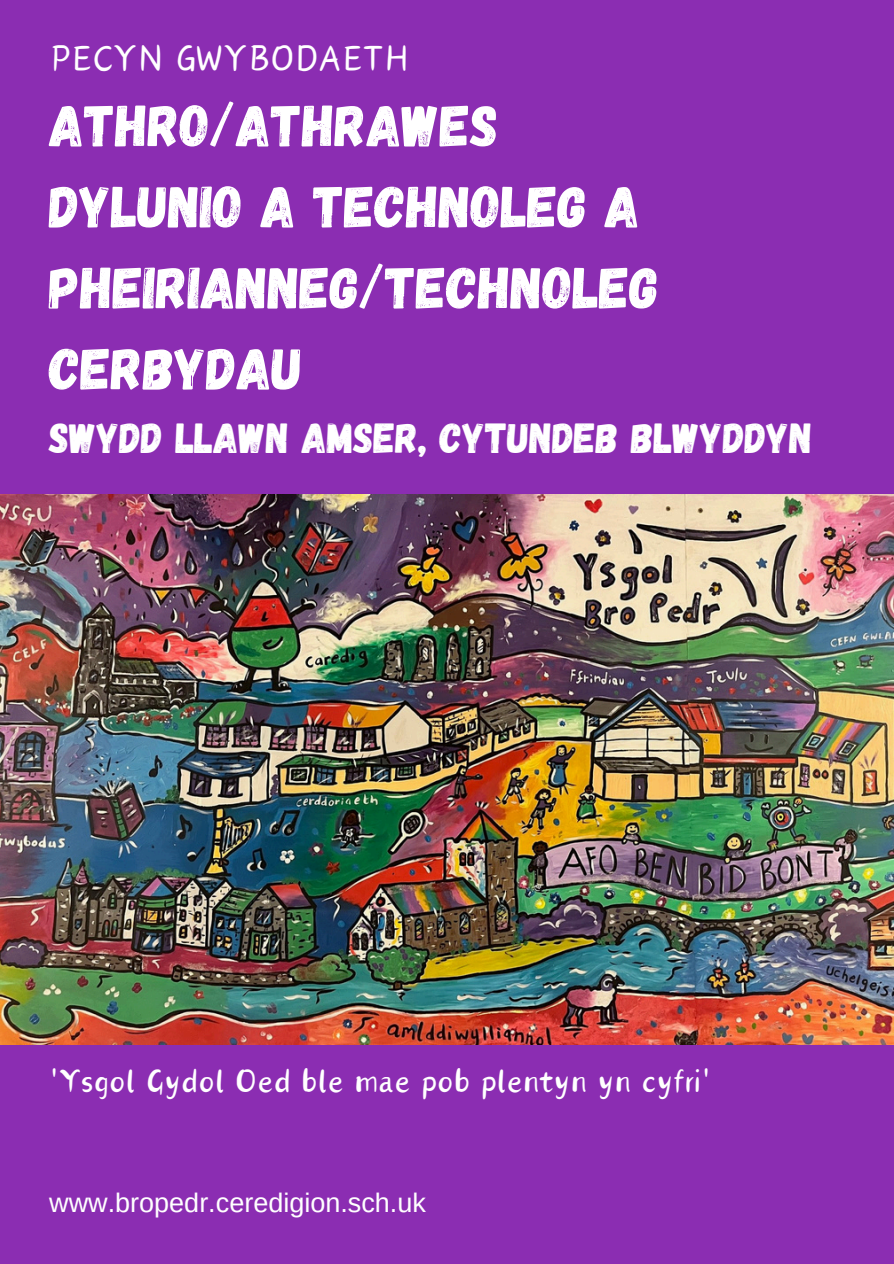
<style>
.page{position:relative;width:894px;height:1264px;background:#fff}
.page>*{position:absolute;margin:0;border:0;box-sizing:border-box;transform-origin:0 0}
.t1{font:58.5px/81px "Gagalin";color:#fff}
.t2{font:45px "Canva Wander World";color:#fff}
.t3{font:42px "Gagalin";color:#fff}
.t4{font:40.5px "Canva Tangyuan Handwriting";color:#fff}
.t5{font:27px "Arimo";color:#fff}
</style>
<div class="page">
<div style="left:0;top:0;width:893px;height:1263px;background:#8b2db2"></div>
<img style="left:0;top:494px;width:893px;height:550px">
<p class="t2" style="left:49px;top:38px;width:362px">PECYN GWYBODAETH</p>
<h3 class="t1" style="left:49px;top:82px;width:611px">ATHRO/ATHRAWES<br>DYLUNIO A TECHNOLEG A<br>PHEIRIANNEG/TECHNOLEG<br>CERBYDAU</h3>
<h3 class="t3" style="left:49px;top:410px;width:764px">SWYDD LLAWN AMSER, CYTUNDEB BLWYDDYN</h3>
<h2 class="t4" style="left:49px;top:1063px;width:663px">'Ysgol Gydol Oed ble mae pob plentyn yn cyfri'</h2>
<h1 class="t5" style="left:49px;top:1187px;width:378px">www.bropedr.ceredigion.sch.uk</h1>
</div>
